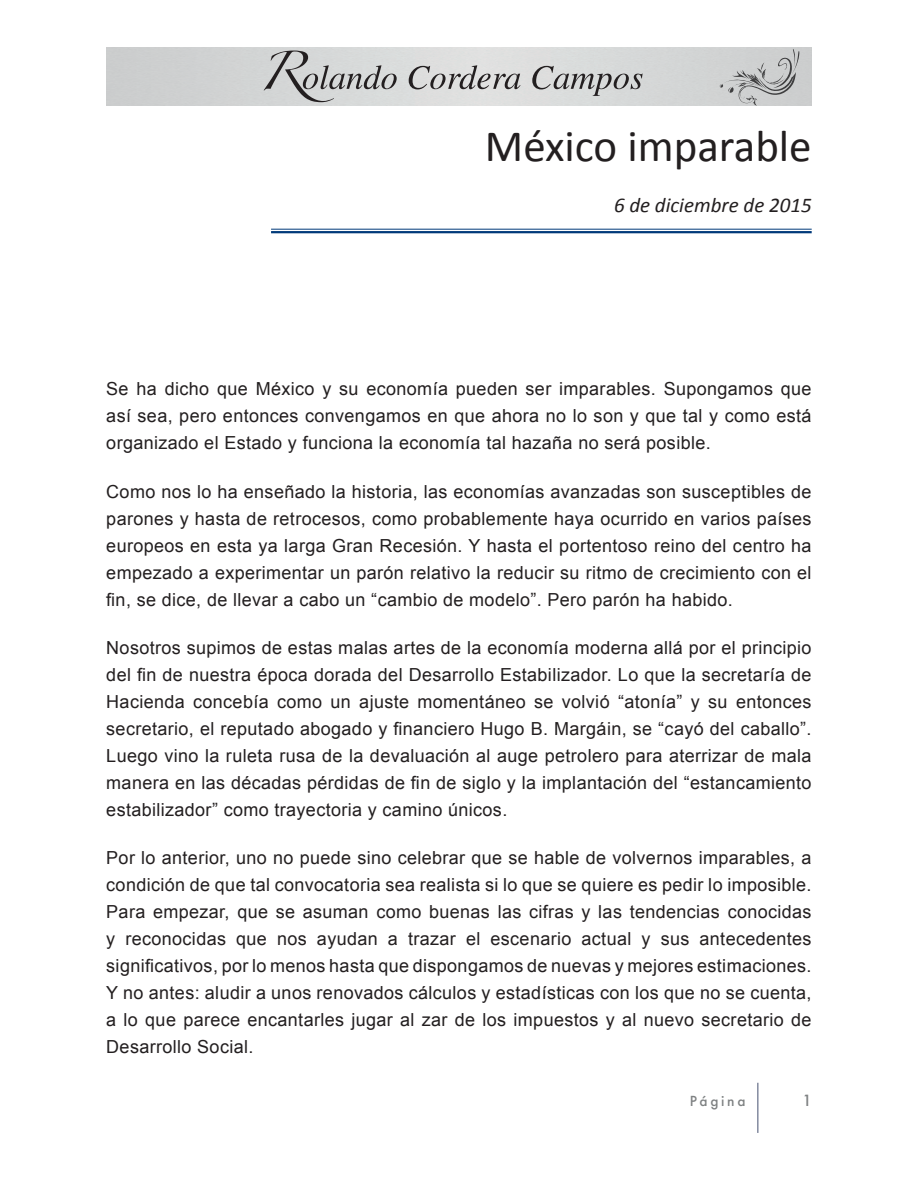
<style>
.page{position:relative;width:918px;height:1188px;background:#fff}
.page>*{position:absolute;margin:0;border:0;box-sizing:border-box;transform-origin:0 0}
.t1{font:45px "Calibri";color:#231f20}
.t2{font:italic 21px "Calibri";color:#231f20}
.t3{font:18px/27px "Arial";letter-spacing:.02em;color:#231f20;text-align:justify}
.t4{font:500 15px "Futura";color:#7e8182}
.t5{font:500 13.5px "Futura";letter-spacing:.2em;color:#7e8182}
</style>
<div class="page">
<svg style="left:264px;top:51px;width:133px;height:51px"></svg>
<svg style="left:409px;top:65px;width:112px;height:24px"></svg>
<svg style="left:532px;top:66px;width:111px;height:30px"></svg>
<svg style="left:719px;top:49px;width:80px;height:57px"></svg>
<hr style="left:757px;top:1083px;width:2px;height:50px;background:#848ba0">
<hr style="left:271px;top:229px;width:541px;height:1px;background:#013a7a">
<hr style="left:271px;top:231px;width:541px;height:2px;background:#013a7a">
<p class="t1" style="left:485px;top:118px;width:328px">México imparable</p>
<p class="t2" style="left:614px;top:190px;width:199px">6 de diciembre de 2015</p>
<p class="t3" style="left:106px;top:376px;width:707px">Se ha dicho que México y su economía pueden ser imparables. Supongamos que así sea, pero entonces convengamos en que ahora no lo son y que tal y como está organizado el Estado y funciona la economía tal hazaña no será posible.</p>
<p class="t3" style="left:106px;top:478px;width:707px">Como nos lo ha enseñado la historia, las economías avanzadas son susceptibles de parones y hasta de retrocesos, como probablemente haya ocurrido en varios países europeos en esta ya larga Gran Recesión. Y hasta el portentoso reino del centro ha empezado a experimentar un parón relativo la reducir su ritmo de crecimiento con el fin, se dice, de llevar a cabo un “cambio de modelo”. Pero parón ha habido.</p>
<p class="t3" style="left:106px;top:634px;width:707px">Nosotros supimos de estas malas artes de la economía moderna allá por el principio del fin de nuestra época dorada del Desarrollo Estabilizador. Lo que la secretaría de Hacienda concebía como un ajuste momentáneo se volvió “atonía” y su entonces secretario, el reputado abogado y financiero Hugo B. Margáin, se “cayó del caballo”.<br>Luego vino la ruleta rusa de la devaluación al auge petrolero para aterrizar de mala manera en las décadas pérdidas de fin de siglo y la implantación del “estancamiento estabilizador” como trayectoria y camino únicos.</p>
<p class="t3" style="left:106px;top:844px;width:707px">Por lo anterior, uno no puede sino celebrar que se hable de volvernos imparables, a condición de que tal convocatoria sea realista si lo que se quiere es pedir lo imposible.<br>Para empezar, que se asuman como buenas las cifras y las tendencias conocidas y reconocidas que nos ayudan a trazar el escenario actual y sus antecedentes significativos, por lo menos hasta que dispongamos de nuevas y mejores estimaciones.<br>Y no antes: aludir a unos renovados cálculos y estadísticas con los que no se cuenta, a lo que parece encantarles jugar al zar de los impuestos y al nuevo secretario de Desarrollo Social.</p>
<p class="t5" style="left:690px;top:1092px;width:57px">Página</p>
<p class="t4" style="left:802px;top:1091px;width:11px">1</p>
</div>
